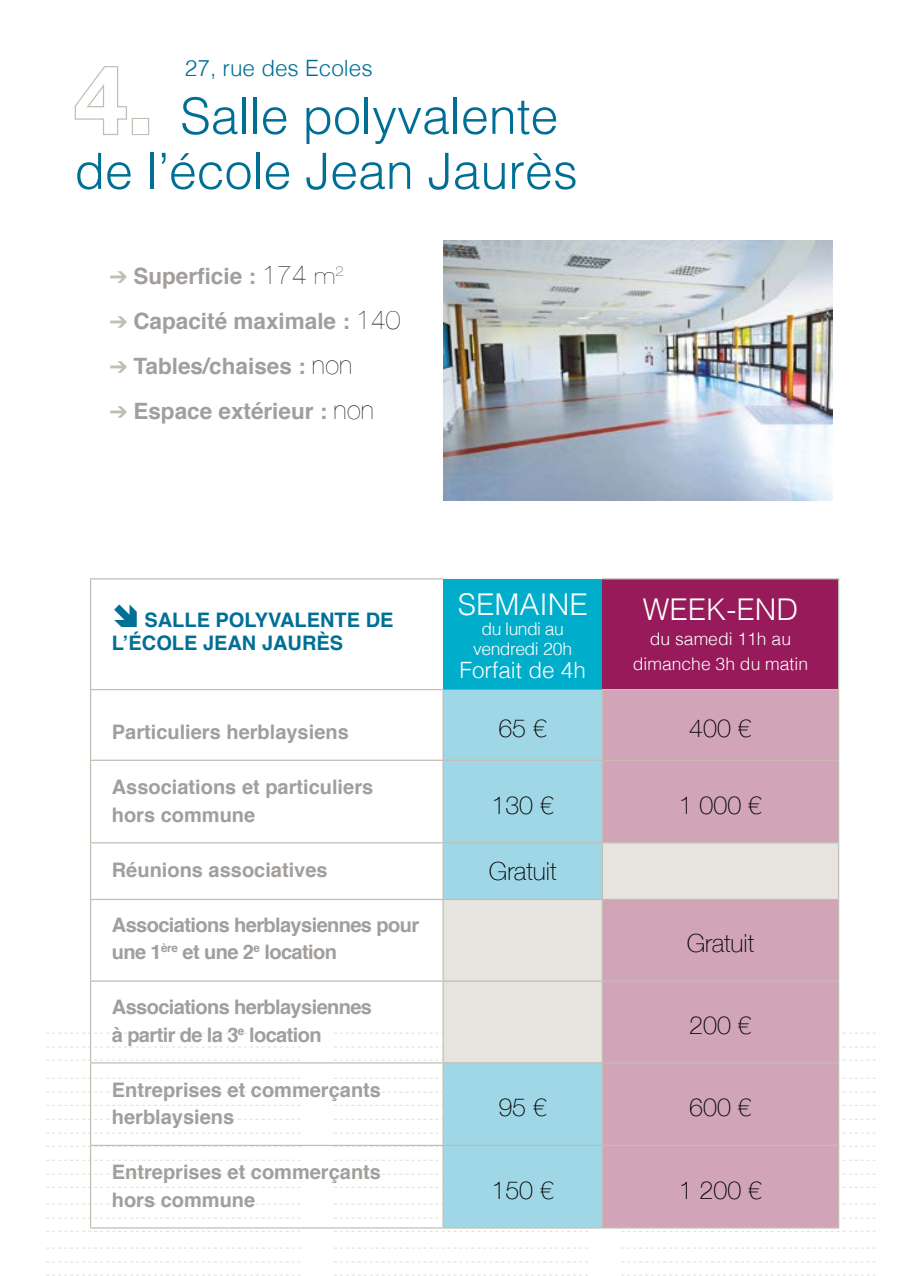
<style>
.page{position:relative;width:922px;height:1276px;background:#fff}
.page>*{position:absolute;margin:0;border:0;box-sizing:border-box;transform-origin:0 0}
.t1{font:300 50px/55px "Helvetica";color:#006f96}
.t2{font:300 30px "Helvetica";color:#fff}
.t3{font:100 25px "Helvetica Neue";color:#000}
.t4{font:700 22.5px "Helvetica";color:#a19e9c}
.t5{font:300 22.5px "Helvetica";color:#006f96}
.t6{font:300 22.5px "Helvetica";color:#fff}
.t7{font:700 20px/27.5px "Helvetica";color:#a19e9c}
.t8{font:700 20px/27.5px "Helvetica";letter-spacing:-.03em;color:#a19e9c}
.t9{font:700 20px/22.5px "Helvetica";color:#006f96}
.t10{font:300 17.5px/25px "Helvetica";color:#fff;text-align:center}
.t11{font:300 17.5px/20px "Helvetica";letter-spacing:-.03em;color:#fff;text-align:center}
.s1{font-family:"Helvetica Neue";font-weight:700;font-size:95px;color:#fff}
.s2{color:#c2beb3}
.s3{font-family:"Helvetica Neue";font-weight:200;font-size:26.25px;color:#000}
.s4{font-family:"Helvetica Neue";font-weight:900;font-stretch:expanded;color:#000}
</style>
<div class="page">
<svg style="left:74px;top:66px;width:53px;height:69px"></svg>
<div style="left:132px;top:118px;width:17px;height:17px;border:2px solid #c2beb3"></div>
<svg style="left:46px;top:1078px;width:254px;height:1px"></svg>
<svg style="left:46px;top:1032px;width:254px;height:1px"></svg>
<svg style="left:47px;top:1203px;width:253px;height:1px"></svg>
<svg style="left:46px;top:1247px;width:254px;height:1px"></svg>
<svg style="left:46px;top:1173px;width:254px;height:1px"></svg>
<svg style="left:47px;top:1132px;width:253px;height:1px"></svg>
<svg style="left:47px;top:1091px;width:253px;height:1px"></svg>
<svg style="left:46px;top:1046px;width:254px;height:1px"></svg>
<svg style="left:46px;top:1217px;width:254px;height:1px"></svg>
<svg style="left:46px;top:1261px;width:254px;height:1px"></svg>
<svg style="left:46px;top:1187px;width:254px;height:1px"></svg>
<svg style="left:46px;top:1146px;width:254px;height:1px"></svg>
<svg style="left:46px;top:1105px;width:254px;height:1px"></svg>
<svg style="left:47px;top:1059px;width:253px;height:1px"></svg>
<svg style="left:47px;top:1230px;width:253px;height:1px"></svg>
<svg style="left:47px;top:1274px;width:253px;height:1px"></svg>
<svg style="left:334px;top:1078px;width:108px;height:1px"></svg>
<svg style="left:334px;top:1032px;width:104px;height:1px"></svg>
<svg style="left:334px;top:1203px;width:104px;height:1px"></svg>
<svg style="left:334px;top:1247px;width:254px;height:1px"></svg>
<svg style="left:334px;top:1173px;width:104px;height:1px"></svg>
<svg style="left:334px;top:1132px;width:104px;height:1px"></svg>
<svg style="left:334px;top:1091px;width:104px;height:1px"></svg>
<svg style="left:334px;top:1046px;width:104px;height:1px"></svg>
<svg style="left:334px;top:1217px;width:104px;height:1px"></svg>
<svg style="left:334px;top:1261px;width:254px;height:1px"></svg>
<svg style="left:334px;top:1187px;width:108px;height:1px"></svg>
<svg style="left:334px;top:1146px;width:108px;height:1px"></svg>
<svg style="left:334px;top:1105px;width:108px;height:1px"></svg>
<svg style="left:334px;top:1059px;width:104px;height:1px"></svg>
<svg style="left:334px;top:1230px;width:254px;height:1px"></svg>
<svg style="left:334px;top:1274px;width:254px;height:1px"></svg>
<svg style="left:839px;top:1078px;width:36px;height:1px"></svg>
<svg style="left:839px;top:1032px;width:36px;height:1px"></svg>
<svg style="left:839px;top:1203px;width:36px;height:1px"></svg>
<svg style="left:621px;top:1247px;width:254px;height:1px"></svg>
<svg style="left:839px;top:1173px;width:36px;height:1px"></svg>
<svg style="left:839px;top:1132px;width:36px;height:1px"></svg>
<svg style="left:839px;top:1091px;width:36px;height:1px"></svg>
<svg style="left:839px;top:1046px;width:36px;height:1px"></svg>
<svg style="left:839px;top:1217px;width:36px;height:1px"></svg>
<svg style="left:621px;top:1261px;width:254px;height:1px"></svg>
<svg style="left:839px;top:1187px;width:36px;height:1px"></svg>
<svg style="left:839px;top:1146px;width:36px;height:1px"></svg>
<svg style="left:839px;top:1105px;width:36px;height:1px"></svg>
<svg style="left:839px;top:1059px;width:36px;height:1px"></svg>
<svg style="left:622px;top:1230px;width:253px;height:1px"></svg>
<svg style="left:622px;top:1274px;width:253px;height:1px"></svg>
<img style="left:443px;top:240px;width:389px;height:260px">
<div style="left:443px;top:579px;width:159px;height:110px;background:#00adca"></div>
<div style="left:602px;top:579px;width:236px;height:110px;background:#971a5a"></div>
<div style="left:443px;top:689px;width:158px;height:538px;background:#a0d7e7"></div>
<div style="left:603px;top:690px;width:234px;height:537px;background:#d1a4b7"></div>
<svg style="left:443px;top:843px;width:394px;height:219px;background:#d5c6cd"></svg>
<hr style="left:90px;top:578px;width:353px;height:1px;background:#c2beb3">
<hr style="left:90px;top:579px;width:1px;height:110px;background:#c2beb3">
<hr style="left:602px;top:578px;width:237px;height:1px;background:#c2beb3">
<hr style="left:837px;top:579px;width:2px;height:110px;background:#c2beb3">
<hr style="left:90px;top:689px;width:353px;height:1px;background:#c2beb3">
<hr style="left:90px;top:690px;width:1px;height:69px;background:#c2beb3">
<hr style="left:442px;top:690px;width:1px;height:69px;background:#c2beb3">
<hr style="left:601px;top:689px;width:238px;height:1px;background:#c2beb3">
<hr style="left:601px;top:690px;width:2px;height:69px;background:#c2beb3">
<hr style="left:837px;top:690px;width:2px;height:69px;background:#c2beb3">
<hr style="left:90px;top:759px;width:353px;height:2px;background:#c2beb3">
<hr style="left:90px;top:761px;width:1px;height:81px;background:#c2beb3">
<hr style="left:443px;top:759px;width:159px;height:2px;background:#c2beb3">
<hr style="left:442px;top:761px;width:1px;height:81px;background:#c2beb3">
<hr style="left:602px;top:759px;width:237px;height:2px;background:#c2beb3">
<hr style="left:601px;top:761px;width:2px;height:81px;background:#c2beb3">
<hr style="left:837px;top:761px;width:2px;height:81px;background:#c2beb3">
<hr style="left:90px;top:842px;width:353px;height:1px;background:#c2beb3">
<hr style="left:90px;top:843px;width:1px;height:56px;background:#c2beb3">
<hr style="left:443px;top:842px;width:159px;height:1px;background:#c2beb3">
<hr style="left:442px;top:843px;width:1px;height:56px;background:#c2beb3">
<hr style="left:90px;top:899px;width:353px;height:1px;background:#c2beb3">
<hr style="left:90px;top:900px;width:1px;height:80px;background:#c2beb3">
<hr style="left:837px;top:900px;width:2px;height:80px;background:#c2beb3">
<hr style="left:90px;top:980px;width:353px;height:1px;background:#c2beb3">
<hr style="left:90px;top:981px;width:1px;height:81px;background:#c2beb3">
<hr style="left:602px;top:980px;width:237px;height:1px;background:#c2beb3">
<hr style="left:837px;top:981px;width:2px;height:81px;background:#c2beb3">
<hr style="left:90px;top:1062px;width:353px;height:1px;background:#c2beb3">
<hr style="left:90px;top:1063px;width:1px;height:81px;background:#c2beb3">
<hr style="left:442px;top:1063px;width:1px;height:81px;background:#c2beb3">
<hr style="left:602px;top:1062px;width:237px;height:1px;background:#c2beb3">
<hr style="left:601px;top:1063px;width:2px;height:81px;background:#c2beb3">
<hr style="left:837px;top:1063px;width:2px;height:81px;background:#c2beb3">
<hr style="left:90px;top:1144px;width:353px;height:2px;background:#c2beb3">
<hr style="left:90px;top:1146px;width:1px;height:81px;background:#c2beb3">
<hr style="left:443px;top:1144px;width:159px;height:2px;background:#c2beb3">
<hr style="left:442px;top:1146px;width:1px;height:81px;background:#c2beb3">
<hr style="left:602px;top:1144px;width:237px;height:2px;background:#c2beb3">
<hr style="left:601px;top:1146px;width:2px;height:81px;background:#c2beb3">
<hr style="left:837px;top:1146px;width:2px;height:81px;background:#c2beb3">
<hr style="left:90px;top:1227px;width:353px;height:1px;background:#c2beb3">
<hr style="left:602px;top:1227px;width:237px;height:1px;background:#c2beb3">
<hr style="left:442px;top:900px;width:1px;height:80px;background:#c2beb3">
<hr style="left:443px;top:1227px;width:159px;height:1px;background:#c2beb3">
<hr style="left:442px;top:981px;width:1px;height:81px;background:#c2beb3">
<hr style="left:602px;top:842px;width:237px;height:1px;background:#c2beb3">
<hr style="left:601px;top:843px;width:2px;height:56px;background:#c2beb3">
<hr style="left:837px;top:843px;width:2px;height:56px;background:#c2beb3">
<hr style="left:602px;top:899px;width:237px;height:1px;background:#c2beb3">
<hr style="left:443px;top:899px;width:159px;height:1px;background:#c2beb3">
<hr style="left:601px;top:900px;width:2px;height:80px;background:#c2beb3">
<hr style="left:443px;top:980px;width:159px;height:1px;background:#c2beb3">
<hr style="left:601px;top:981px;width:2px;height:81px;background:#c2beb3">
<hr style="left:443px;top:1062px;width:159px;height:1px;background:#c2beb3">
<p class="t5" style="left:185px;top:49px;width:189px">27, rue des Ecoles</p>
<h1 class="t1" style="left:74px;top:85px;width:504px"><span class="s1">4.</span> Salle polyvalente de l’école Jean Jaurès</h1>
<p class="t4" style="left:110px;top:258px;width:235px"><span class="s2">➔</span> Superficie : <span class="s3">174</span> <span class="s4">m</span><sup>2</sup></p>
<p class="t4" style="left:110px;top:303px;width:292px"><span class="s2">➔</span> Capacité maximale : <span class="s3">140</span></p>
<p class="t4" style="left:110px;top:348px;width:244px"><span class="s2">➔</span> Tables/chaises : <span class="s3">non</span></p>
<p class="t4" style="left:110px;top:393px;width:265px"><span class="s2">➔</span> Espace extérieur : <span class="s3">non</span></p>
<p class="t9" style="left:112px;top:609px;width:283px">➔ SALLE POLYVALENTE DE<br>L’ÉCOLE JEAN JAURÈS</p>
<h2 class="t2" style="left:457px;top:579px;width:131px">SEMAINE</h2>
<p class="t11" style="left:473px;top:617px;width:100px">du lundi au vendredi 20h</p>
<p class="t6" style="left:459px;top:650px;width:128px">Forfait de 4h</p>
<h2 class="t2" style="left:642px;top:584px;width:156px">WEEK-END</h2>
<p class="t10" style="left:632px;top:625px;width:177px">du samedi 11h au dimanche 3h du matin</p>
<p class="t7" style="left:112px;top:718px;width:238px">Particuliers herblaysiens</p>
<p class="t3" style="left:498px;top:709px;width:50px">65 €</p>
<p class="t3" style="left:689px;top:709px;width:64px">400 €</p>
<p class="t7" style="left:112px;top:773px;width:263px">Associations et particuliers hors commune</p>
<p class="t3" style="left:491px;top:786px;width:64px">130 €</p>
<p class="t3" style="left:678px;top:786px;width:85px">1 000 €</p>
<p class="t7" style="left:112px;top:856px;width:217px">Réunions associatives</p>
<p class="t3" style="left:489px;top:852px;width:69px">Gratuit</p>
<p class="t8" style="left:112px;top:911px;width:309px">Associations herblaysiennes pour une 1<sup>ère</sup> et une 2<sup>e</sup> location</p>
<p class="t8" style="left:112px;top:993px;width:262px">Associations herblaysiennes à partir de la 3<sup>e</sup> location</p>
<p class="t3" style="left:686px;top:924px;width:69px">Gratuit</p>
<p class="t3" style="left:689px;top:1006px;width:64px">200 €</p>
<p class="t7" style="left:112px;top:1076px;width:270px">Entreprises et commerçants herblaysiens</p>
<p class="t7" style="left:112px;top:1158px;width:270px">Entreprises et commerçants hors commune</p>
<p class="t3" style="left:498px;top:1088px;width:50px">95 €</p>
<p class="t3" style="left:689px;top:1088px;width:64px">600 €</p>
<p class="t3" style="left:491px;top:1171px;width:64px">150 €</p>
<p class="t3" style="left:678px;top:1171px;width:85px">1 200 €</p>
</div>
